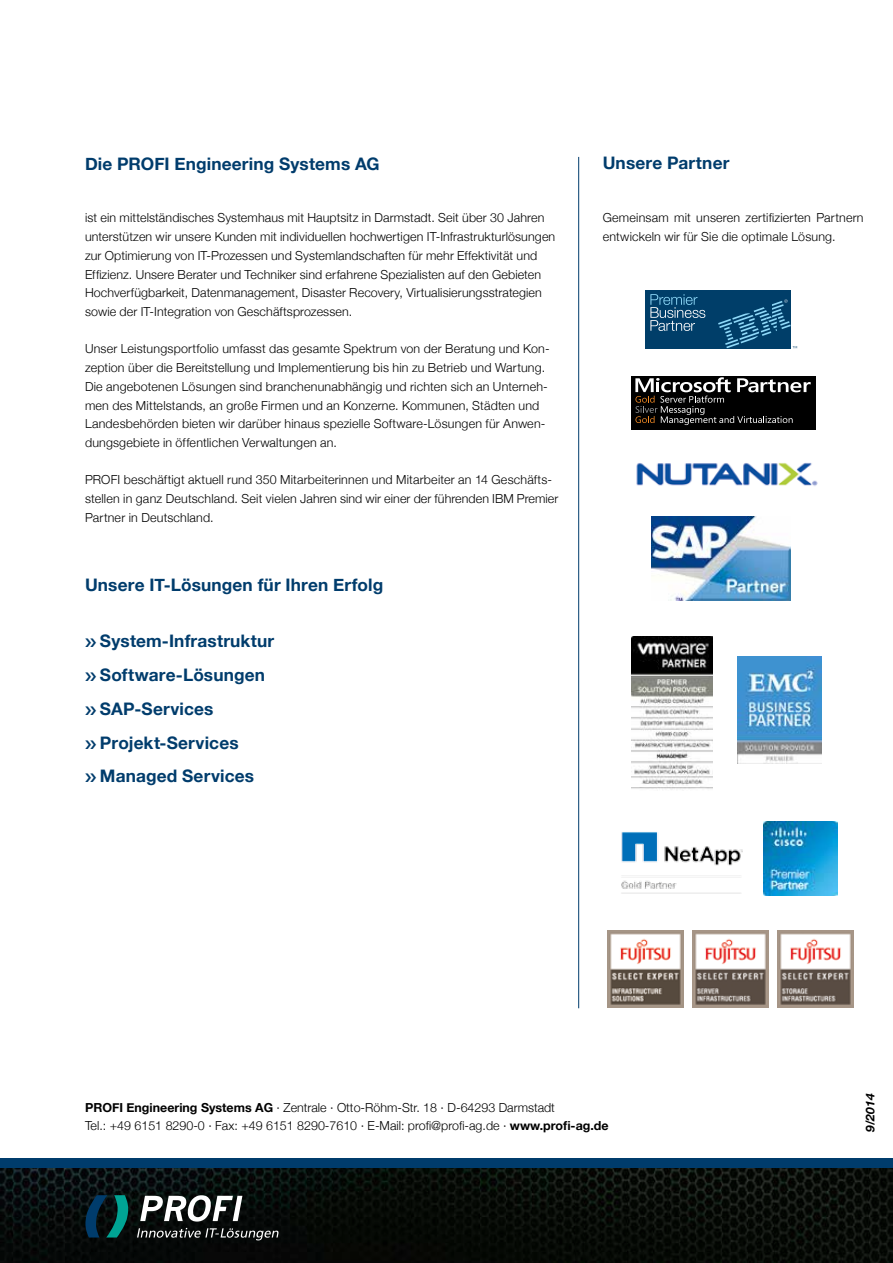
<style>
.page{position:relative;width:893px;height:1263px;background:#fff}
.page>*{position:absolute;margin:0;border:0;box-sizing:border-box;transform-origin:0 0}
.t1{font:700 17.25px/33.8px "Helvetica Neue";letter-spacing:.01em;color:#003c6c}
.t2{font:300 12.45px/18.8px "Helvetica Neue";letter-spacing:.015em;color:#000}
.t3{font:italic 700 12px "Helvetica Neue";color:#000}
.s1{font-weight:700}
</style>
<div class="page">
<svg style="left:0;top:1168px;width:893px;height:95px;background:#080c09"></svg>
<div style="left:0;top:1158px;width:893px;height:10px;background:#003c6c"></div>
<svg style="left:137px;top:1228px;width:142px;height:12px;background:#3c3e3e"></svg>
<svg style="left:140px;top:1195px;width:102px;height:26px"></svg>
<svg style="left:85px;top:1195px;width:44px;height:42px;background:#033c43"></svg>
<hr style="left:578px;top:157px;width:1px;height:851px;background:#003c6c">
<img style="left:631px;top:637px;width:81px;height:153px">
<img style="left:651px;top:516px;width:140px;height:85px">
<div style="left:631px;top:376px;width:184px;height:53px;background:#000"></div>
<svg style="left:635px;top:377px;width:176px;height:48px"></svg>
<img style="left:621px;top:832px;width:121px;height:62px">
<img style="left:763px;top:821px;width:74px;height:74px">
<img style="left:607px;top:931px;width:76px;height:76px">
<img style="left:692px;top:931px;width:77px;height:76px">
<img style="left:777px;top:931px;width:77px;height:76px">
<div style="left:645px;top:290px;width:146px;height:58px;background:#003e69"></div>
<svg style="left:650px;top:294px;width:55px;height:37px"></svg>
<svg style="left:718px;top:299px;width:79px;height:49px"></svg>
<img style="left:737px;top:657px;width:84px;height:107px">
<img style="left:636px;top:462px;width:182px;height:24px">
<h1 class="t1" style="left:85px;top:147px;width:296px">Die PROFI Engineering Systems AG</h1>
<p class="t2" style="left:85px;top:208px;width:472px">ist ein mittelständisches Systemhaus mit Hauptsitz in Darmstadt. Seit über 30 Jahren unterstützen wir unsere Kunden mit individuellen hochwertigen IT-Infrastrukturlösungen zur Optimierung von IT-Prozessen und Systemlandschaften für mehr Effektivität und Effizienz. Unsere Berater und Techniker sind erfahrene Spezialisten auf den Gebieten Hochverfügbarkeit, Datenmanagement, Disaster Recovery, Virtualisierungsstrategien sowie der IT-Integration von Geschäftsprozessen.</p>
<p class="t2" style="left:85px;top:339px;width:466px">Unser Leistungsportfolio umfasst das gesamte Spektrum von der Beratung und Kon&shy;zeption über die Bereitstellung und Implementierung bis hin zu Betrieb und Wartung.<br>Die angebotenen Lösungen sind branchenunabhängig und richten sich an Unterneh&shy;men des Mittelstands, an große Firmen und an Konzerne. Kommunen, Städten und Landesbehörden bieten wir darüber hinaus spezielle Software-Lösungen für Anwen&shy;dungsgebiete in öffentlichen Verwaltungen an.</p>
<p class="t2" style="left:85px;top:470px;width:475px">PROFI beschäftigt aktuell rund 350 Mitarbeiterinnen und Mitarbeiter an 14 Geschäfts&shy;stellen in ganz Deutschland. Seit vielen Jahren sind wir einer der führenden IBM Premier<br>Partner in Deutschland.</p>
<h1 class="t1" style="left:85px;top:568px;width:300px">Unsere IT-Lösungen für Ihren Erfolg</h1>
<h1 class="t1" style="left:100px;top:624px;width:176px">System-Infrastruktur<br>Software-Lösungen<br>SAP-Services<br>Projekt-Services<br>Managed Services</h1>
<h1 class="t1" style="left:603px;top:145px;width:128px">Unsere Partner</h1>
<p class="t2" style="left:603px;top:208px;width:262px">Gemeinsam mit unseren zertifizierten Partnern entwickeln wir für Sie die optimale Lösung.</p>
<p class="t2" style="left:85px;top:1099px;width:525px;line-height:18px"><span class="s1">PROFI Engineering Systems AG</span> · Zentrale · Otto-Röhm-Str. 18 · D-64293 Darmstadt<br>Tel.: +49 6151 8290-0 · Fax: +49 6151 8290-7610 · E-Mail: profi@profi-ag.de · <span class="s1">www.profi-ag.de</span></p>
<p class="t3" style="left:863px;top:1132px;width:40px;rotate:-90deg">9/2014</p>
</div>
